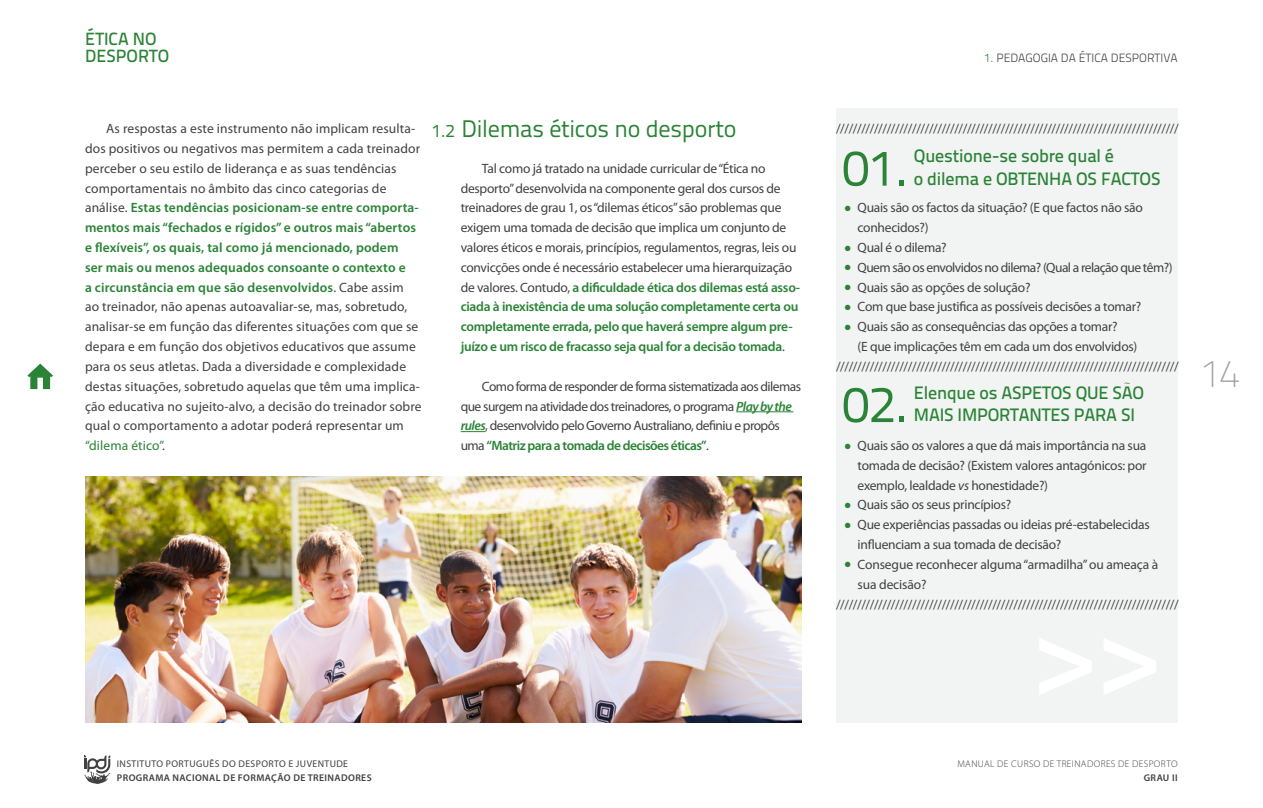
<style>
.page{position:relative;width:1263px;height:808px;background:#fff}
.page>*{position:absolute;margin:0;border:0;box-sizing:border-box;transform-origin:0 0}
.t1{font:51px "Titillium Text 14 L 400 wt";color:#2a8336}
.t2{font:700 39px "Titillium Text 14 L";color:#9d9fa2}
.t3{font:24px "Titillium Text 14 L 400 wt";letter-spacing:-.01em;color:#2a8336}
.t4{font:18px/22.5px "Titillium Text 14 L 600 wt";letter-spacing:-.01em;color:#2a8336}
.t5{font:17.7px/16.4px "Titillium Text 14 L 600 wt";color:#2a8336}
.t6{font:13.5px/19.8px "Myriad Pro";letter-spacing:-.02em;color:#414042}
.t7{font:13.5px/19.8px "Myriad Pro";letter-spacing:.01em;color:#414042}
.t8{font:13.5px/19.8px "Myriad Pro";letter-spacing:-.04em;color:#414042}
.t9{font:12px "Titillium Text 14 L 250 wt";color:#414042}
.t10{font:600 9.75px "Myriad Pro";letter-spacing:.04em;color:#414042}
.t11{font:9.75px "Myriad Pro";letter-spacing:.04em;color:#414042}
.t12{font:300 9.75px "Myriad Pro";letter-spacing:.04em;color:#414042}
.s1{font-weight:600;color:#2a8336}
.s2{color:#2a8336}
.s3{font-size:18px}
.s4{font-weight:600;font-style:italic;color:#2a8336}
.s5{font-style:italic}
</style>
<div class="page">
<svg style="left:27px;top:364px;width:26px;height:25px"></svg>
<svg style="left:84px;top:755px;width:26px;height:29px"></svg>
<div style="left:836px;top:108px;width:342px;height:615px;background:#f2f3f3"></div>
<hr style="left:736px;top:411px;width:57px;height:1px;background:#2a8336">
<svg style="left:461px;top:431px;width:24px;height:1px"></svg>
<img style="left:85px;top:476px;width:717px;height:247px">
<h3 class="t5" style="left:85px;top:31px;width:85px">ÉTICA NO<br>DESPORTO</h3>
<p class="t7" style="left:85px;top:119px;width:338px;text-indent:21px">As respostas a este instrumento não implicam resulta&shy;dos positivos ou negativos mas permitem a cada treinador perceber o seu estilo de liderança e as suas tendências comportamentais no âmbito das cinco categorias de análise. <span class="s1">Estas tendências posicionam-se entre comporta&shy;mentos mais “fechados e rígidos” e outros mais “abertos e flexíveis”, os quais, tal como já mencionado, podem<br>ser mais ou menos adequados consoante o contexto e<br>a circunstância em que são desenvolvidos</span>. Cabe assim<br>ao treinador, não apenas autoavaliar-se, mas, sobretudo, analisar-se em função das diferentes situações com que se depara e em função dos objetivos educativos que assume para os seus atletas. Dada a diversidade e complexidade destas situações, sobretudo aquelas que têm uma implica&shy;ção educativa no sujeito-alvo, a decisão do treinador sobre qual o comportamento a adotar poderá representar um <span class="s2">“dilema ético”</span>.</p>
<h3 class="t3" style="left:432px;top:114px;width:306px"><span class="s3">1.2</span> Dilemas éticos no desporto</h3>
<p class="t6" style="left:461px;top:158px;width:341px;text-indent:21px">Tal como já tratado na unidade curricular de “Ética no desporto” desenvolvida na componente geral dos cursos de treinadores de grau 1, os “dilemas éticos” são problemas que exigem uma tomada de decisão que implica um conjunto de valores éticos e morais, princípios, regulamentos, regras, leis ou convicções onde é necessário estabelecer uma hierarquização de valores. Contudo, <span class="s1">a dificuldade ética dos dilemas está asso&shy;ciada à inexistência de uma solução completamente certa ou completamente errada, pelo que haverá sempre algum pre&shy;juízo e um risco de fracasso seja qual for a decisão tomada</span>.</p>
<p class="t8" style="left:461px;top:376px;width:342px;text-indent:21px">Como forma de responder de forma sistematizada aos dilemas que surgem na atividade dos treinadores, o programa <span class="s4">Play by the rules</span>, desenvolvido pelo Governo Australiano, definiu e propôs uma <span class="s1">“Matriz para a tomada de decisões éticas”</span>.</p>
<p class="t9" style="left:984px;top:50px;width:195px"><span class="s2">1.</span> PEDAGOGIA DA ÉTICA DESPORTIVA</p>
<p class="t6" style="left:836px;top:119px;width:344px">/////////////////////////////////////////////////////////////////////////////////</p>
<h1 class="t1" style="left:842px;top:137px;width:67px">01.</h1>
<h3 class="t4" style="left:914px;top:145px;width:248px">Questione-se sobre qual é<br>o dilema e OBTENHA OS FACTOS</h3>
<p class="t6" style="left:857px;top:198px;width:287px;text-indent:-13px"><span class="s2">●</span> Quais são os factos da situação? (E que factos não são conhecidos?)</p>
<p class="t6" style="left:845px;top:237px;width:103px"><span class="s2">●</span> Qual é o dilema?</p>
<p class="t8" style="left:845px;top:257px;width:329px"><span class="s2">●</span> Quem são os envolvidos no dilema? (Qual a relação que têm?)</p>
<p class="t6" style="left:845px;top:277px;width:187px"><span class="s2">●</span> Quais são as opções de solução?</p>
<p class="t6" style="left:845px;top:297px;width:298px"><span class="s2">●</span> Com que base justifica as possíveis decisões a tomar?</p>
<p class="t6" style="left:857px;top:317px;width:281px;text-indent:-13px"><span class="s2">●</span> Quais são as consequências das opções a tomar?<br>(E que implicações têm em cada um dos envolvidos)</p>
<p class="t6" style="left:836px;top:356px;width:344px">/////////////////////////////////////////////////////////////////////////////////</p>
<h1 class="t1" style="left:842px;top:374px;width:67px">02.</h1>
<h3 class="t4" style="left:914px;top:381px;width:232px">Elenque os ASPETOS QUE SÃO<br>MAIS IMPORTANTES PARA SI</h3>
<p class="t6" style="left:857px;top:435px;width:290px;text-align:justify;text-indent:-13px"><span class="s2">●</span> Quais são os valores a que dá mais importância na sua tomada de decisão? (Existem valores antagónicos: por exemplo, lealdade <span class="s5">vs</span> honestidade?)</p>
<p class="t6" style="left:845px;top:495px;width:168px"><span class="s2">●</span> Quais são os seus princípios?</p>
<p class="t6" style="left:857px;top:515px;width:294px;text-indent:-13px"><span class="s2">●</span> Que experiências passadas ou ideias pré-estabelecidas influenciam a sua tomada de decisão?</p>
<p class="t6" style="left:857px;top:554px;width:302px;text-indent:-13px"><span class="s2">●</span> Consegue reconhecer alguma “armadilha” ou ameaça à sua decisão?</p>
<p class="t6" style="left:836px;top:594px;width:344px">/////////////////////////////////////////////////////////////////////////////////</p>
<h2 class="t2" style="left:1200px;top:350px;width:41px">14</h2>
<p class="t11" style="left:117px;top:758px;width:233px">INSTITUTO PORTUGUÊS DO DESPORTO E JUVENTUDE</p>
<p class="t10" style="left:117px;top:771px;width:256px">PROGRAMA NACIONAL DE FORMAÇÃO DE TREINADORES</p>
<p class="t12" style="left:957px;top:758px;width:222px">MANUAL DE CURSO DE TREINADORES DE DESPORTO</p>
<p class="t10" style="left:1144px;top:771px;width:35px">GRAU II</p>
</div>
